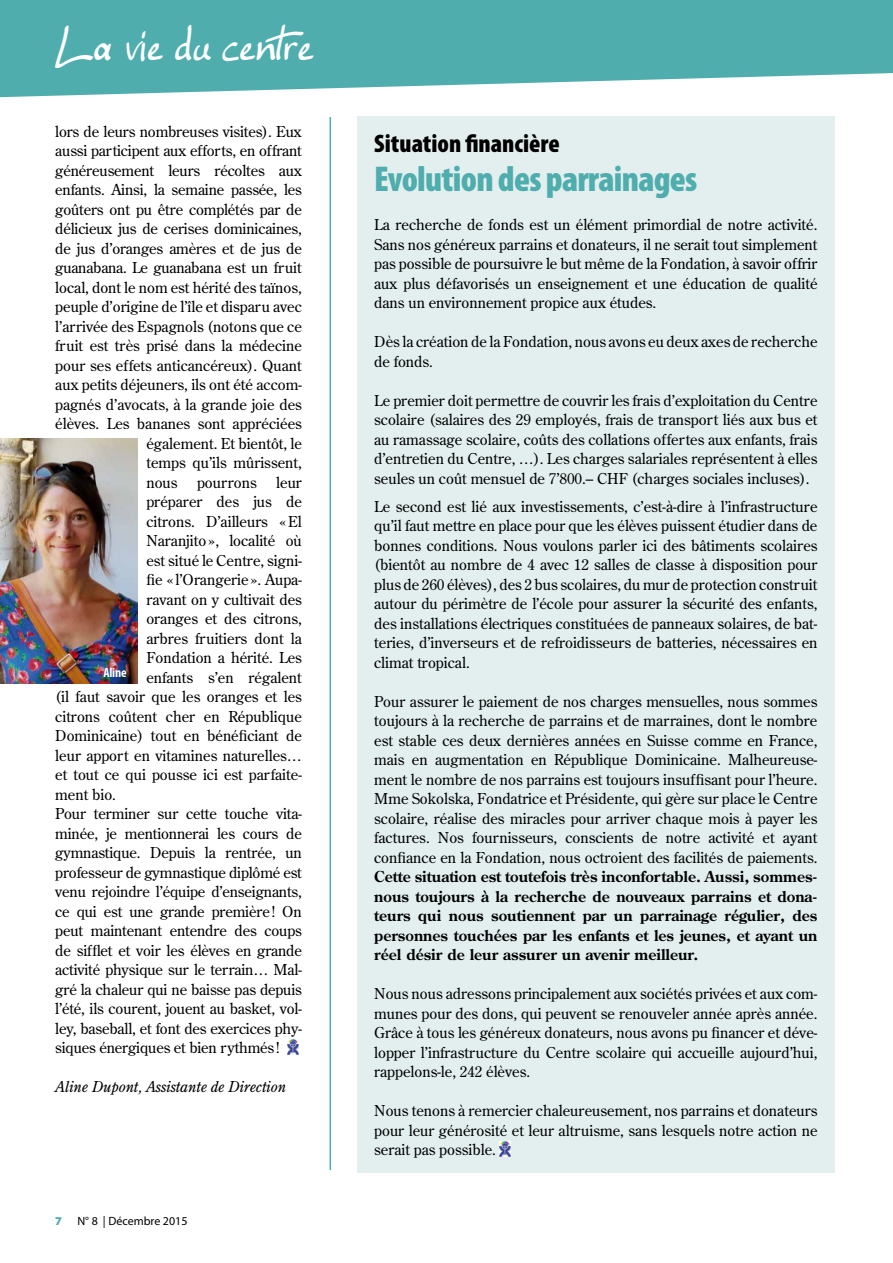
<style>
.page{position:relative;width:893px;height:1263px;background:#fff}
.page>*{position:absolute;margin:0;border:0;box-sizing:border-box;transform-origin:0 0}
.t1{font:39.6px "Ellianarelle's Path";color:#fff}
.t2{font:900 condensed 36px "Myriad Pro";letter-spacing:-.02em;color:#4fadad}
.t3{font:900 condensed 25.5px "Myriad Pro";color:#000}
.t4{font:15px/19.5px "Century Old Style Std";color:#000;text-align:justify}
.t5{font:700 15px/19.5px "Century Old Style Std";color:#000;text-align:justify}
.t6{font:italic 15px "Century Old Style Std";letter-spacing:-.01em;color:#000}
.t7{font:700 condensed 13.5px "Myriad Pro";letter-spacing:-.015em;color:#fff}
.t8{font:12px "Myriad Pro";color:#000}
.t9{font:900 12px "Myriad Pro";color:#4fadad}
</style>
<div class="page">
<div style="left:357px;top:116px;width:477px;height:1056px;background:#e3efef"></div>
<img style="left:500px;top:1142px;width:11px;height:15px">
<img style="left:287px;top:1040px;width:11px;height:15px">
<hr style="left:330px;top:117px;width:1px;height:1053px;background:#4fadad">
<img style="left:0;top:438px;width:138px;height:245px">
<svg style="left:0;top:0;width:893px;height:97px;background:#64b7b7"></svg>
<h1 class="t1" style="left:55px;top:23px;width:260px">La vie du centre</h1>
<p class="t4" style="left:55px;top:121px;width:248px">lors de leurs nombreuses visites). Eux</p>
<p class="t4" style="left:55px;top:141px;width:248px">aussi participent aux efforts, en offrant</p>
<p class="t4" style="left:55px;top:160px;width:248px">généreusement leurs récoltes aux</p>
<p class="t4" style="left:55px;top:180px;width:248px">enfants. Ainsi, la semaine passée, les</p>
<p class="t4" style="left:55px;top:199px;width:248px">goûters ont pu être complétés par de</p>
<p class="t4" style="left:55px;top:219px;width:248px">délicieux jus de cerises dominicaines,</p>
<p class="t4" style="left:55px;top:238px;width:248px">de jus d’oranges amères et de jus de</p>
<p class="t4" style="left:55px;top:258px;width:248px">guanabana. Le guanabana est un fruit</p>
<p class="t4" style="left:55px;top:277px;width:248px">local, dont le nom est hérité des taïnos,</p>
<p class="t4" style="left:55px;top:297px;width:248px">peuple d’origine de l’île et disparu avec</p>
<p class="t4" style="left:55px;top:316px;width:248px">l’arrivée des Espagnols (notons que ce</p>
<p class="t4" style="left:55px;top:336px;width:248px">fruit est très prisé dans la médecine</p>
<p class="t4" style="left:55px;top:355px;width:248px">pour ses effets anticancéreux). Quant</p>
<p class="t4" style="left:55px;top:375px;width:248px">aux petits déjeuners, ils ont été accom-</p>
<p class="t4" style="left:55px;top:394px;width:248px">pagnés d’avocats, à la grande joie des</p>
<p class="t4" style="left:55px;top:414px;width:248px">élèves. Les bananes sont appréciées</p>
<p class="t4" style="left:146px;top:433px;width:157px">également. Et bientôt, le</p>
<p class="t4" style="left:146px;top:453px;width:157px">temps qu’ils mûrissent,</p>
<p class="t4" style="left:146px;top:472px;width:33px">nous</p>
<p class="t4" style="left:197px;top:472px;width:61px">pourrons</p>
<p class="t4" style="left:276px;top:472px;width:27px">leur</p>
<p class="t4" style="left:146px;top:492px;width:157px">préparer des jus de</p>
<p class="t4" style="left:146px;top:511px;width:157px">citrons. D’ailleurs «El</p>
<p class="t4" style="left:146px;top:531px;width:157px">Naranjito», localité où</p>
<p class="t4" style="left:146px;top:550px;width:157px">est situé le Centre, signi-</p>
<p class="t4" style="left:146px;top:570px;width:157px">fie « l’Orangerie». Aupa-</p>
<p class="t4" style="left:146px;top:589px;width:157px">ravant on y cultivait des</p>
<p class="t4" style="left:146px;top:609px;width:157px">oranges et des citrons,</p>
<p class="t4" style="left:146px;top:628px;width:157px">arbres fruitiers dont la</p>
<p class="t4" style="left:146px;top:648px;width:157px">Fondation a hérité. Les</p>
<p class="t4" style="left:146px;top:667px;width:157px">enfants s’en régalent</p>
<p class="t4" style="left:55px;top:687px;width:248px">(il faut savoir que les oranges et les</p>
<p class="t4" style="left:55px;top:706px;width:248px">citrons coûtent cher en République</p>
<p class="t4" style="left:55px;top:726px;width:248px">Dominicaine) tout en bénéficiant de</p>
<p class="t4" style="left:55px;top:745px;width:248px">leur apport en vitamines naturelles…</p>
<p class="t4" style="left:55px;top:765px;width:248px">et tout ce qui pousse ici est parfaite-</p>
<p class="t4" style="left:55px;top:784px;width:62px">ment bio.</p>
<p class="t4" style="left:55px;top:804px;width:248px">Pour terminer sur cette touche vita-</p>
<p class="t4" style="left:55px;top:823px;width:248px">minée, je mentionnerai les cours de</p>
<p class="t4" style="left:55px;top:843px;width:248px">gymnastique. Depuis la rentrée, un</p>
<p class="t4" style="left:55px;top:862px;width:248px">professeur de gymnastique diplômé est</p>
<p class="t4" style="left:55px;top:882px;width:248px">venu rejoindre l’équipe d’enseignants,</p>
<p class="t4" style="left:55px;top:901px;width:248px">ce qui est une grande première! On</p>
<p class="t4" style="left:55px;top:921px;width:248px">peut maintenant entendre des coups</p>
<p class="t4" style="left:55px;top:940px;width:248px">de sifflet et voir les élèves en grande</p>
<p class="t4" style="left:55px;top:960px;width:248px">activité physique sur le terrain… Mal-</p>
<p class="t4" style="left:55px;top:979px;width:248px">gré la chaleur qui ne baisse pas depuis</p>
<p class="t4" style="left:55px;top:999px;width:248px">l’été, ils courent, jouent au basket, vol-</p>
<p class="t4" style="left:55px;top:1018px;width:248px">ley, baseball, et font des exercices phy-</p>
<p class="t4" style="left:55px;top:1038px;width:226px">siques énergiques et bien rythmés!</p>
<p class="t6" style="left:55px;top:1077px;width:232px">Aline Dupont, Assistante de Direction</p>
<p class="t7" style="left:103px;top:664px;width:25px">Aline</p>
<p class="t9" style="left:55px;top:1213px;width:8px">7</p>
<p class="t8" style="left:77px;top:1214px;width:112px">N° 8 | Décembre 2015</p>
<h3 class="t3" style="left:374px;top:127px;width:187px">Situation financière</h3>
<h2 class="t2" style="left:374px;top:156px;width:325px">Evolution des parrainages</h2>
<p class="t4" style="left:374px;top:215px;width:445px">La recherche de fonds est un élément primordial de notre activité.<br>Sans nos généreux parrains et donateurs, il ne serait tout simplement pas possible de poursuivre le but même de la Fondation, à savoir offrir aux plus défavorisés un enseignement et une éducation de qualité dans un environnement propice aux études.</p>
<p class="t4" style="left:374px;top:332px;width:445px">Dès la création de la Fondation, nous avons eu deux axes de recherche de fonds.</p>
<p class="t4" style="left:374px;top:390px;width:445px">Le premier doit permettre de couvrir les frais d’exploitation du Centre scolaire (salaires des 29 employés, frais de transport liés aux bus et au ramassage scolaire, coûts des collations offertes aux enfants, frais d’entretien du Centre, …). Les charges salariales représentent à elles seules un coût mensuel de 7’800.– CHF (charges sociales incluses).</p>
<p class="t4" style="left:374px;top:496px;width:445px">Le second est lié aux investissements, c’est-à-dire à l’infrastructure qu’il faut mettre en place pour que les élèves puissent étudier dans de bonnes conditions. Nous voulons parler ici des bâtiments scolaires (bientôt au nombre de 4 avec 12 salles de classe à disposition pour plus de 260 élèves), des 2 bus scolaires, du mur de protection construit autour du périmètre de l’école pour assurer la sécurité des enfants, des installations électriques constituées de panneaux solaires, de bat&shy;teries, d’inverseurs et de refroidisseurs de batteries, nécessaires en climat tropical.</p>
<p class="t4" style="left:374px;top:691px;width:445px">Pour assurer le paiement de nos charges mensuelles, nous sommes toujours à la recherche de parrains et de marraines, dont le nombre est stable ces deux dernières années en Suisse comme en France, mais en augmentation en République Dominicaine. Malheureuse&shy;ment le nombre de nos parrains est toujours insuffisant pour l’heure.<br>Mme Sokolska, Fondatrice et Présidente, qui gère sur place le Centre scolaire, réalise des miracles pour arriver chaque mois à payer les factures. Nos fournisseurs, conscients de notre activité et ayant confiance en la Fondation, nous octroient des facilités de paiements.</p>
<p class="t5" style="left:374px;top:867px;width:445px">Cette situation est toutefois très inconfortable. Aussi, sommes&shy;nous toujours à la recherche de nouveaux parrains et dona&shy;teurs qui nous soutiennent par un parrainage régulier, des personnes touchées par les enfants et les jeunes, et ayant un réel désir de leur assurer un avenir meilleur.</p>
<p class="t4" style="left:374px;top:984px;width:445px">Nous nous adressons principalement aux sociétés privées et aux com&shy;munes pour des dons, qui peuvent se renouveler année après année.<br>Grâce à tous les généreux donateurs, nous avons pu financer et déve&shy;lopper l’infrastructure du Centre scolaire qui accueille aujourd’hui, rappelons-le, 242 élèves.</p>
<p class="t4" style="left:374px;top:1101px;width:445px">Nous tenons à remercier chaleureusement, nos parrains et donateurs pour leur générosité et leur altruisme, sans lesquels notre action ne serait pas possible.</p>
</div>
